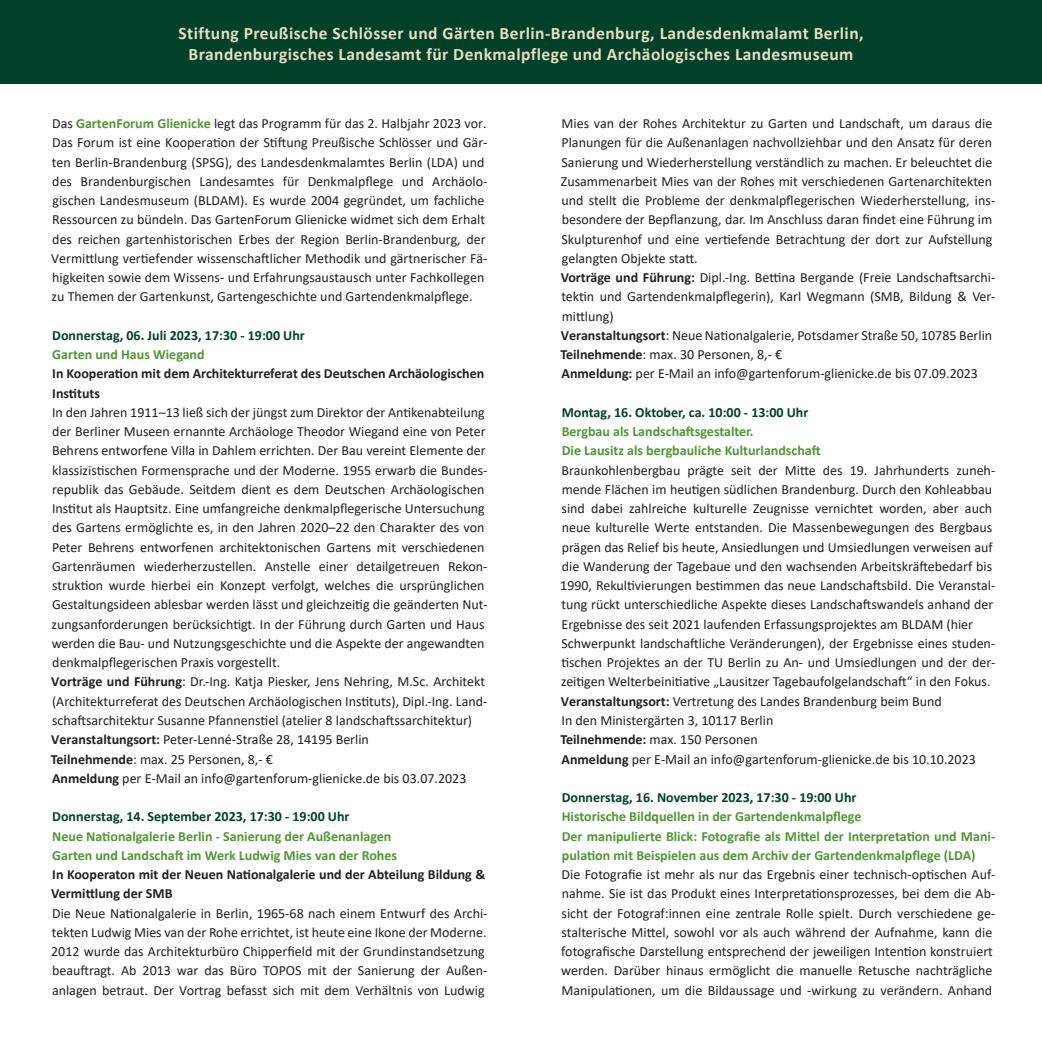
<style>
.page{position:relative;width:1042px;height:1042px;background:#fff}
.page>*{position:absolute;margin:0;border:0;box-sizing:border-box;transform-origin:0 0}
.t1{font:700 17.5px "Calibri";letter-spacing:.025em;color:#eaddc3}
.t2{font:14px/19.2px "Calibri";color:#231f20}
.t3{font:700 14px/19.2px "Calibri";color:#509634}
.t4{font:700 14px "Calibri";color:#004127}
.t5{font:700 14px/19.2px "Calibri";color:#231f20}
.s1{font-weight:700;color:#509634}
.s2{font-weight:700}
</style>
<div class="page">
<div style="left:0;top:0;width:1042px;height:84px;background:#004127"></div>
<p class="t1" style="left:178px;top:21px;width:687px">Stiftung Preußische Schlösser und Gärten Berlin-Brandenburg, Landesdenkmalamt Berlin,</p>
<p class="t1" style="left:189px;top:42px;width:666px">Brandenburgisches Landesamt für Denkmalpflege und Archäologisches Landesmuseum</p>
<p class="t2" style="left:51px;top:113px;width:438px">Das <span class="s1">GartenForum Glienicke</span> legt das Programm für das 2. Halbjahr 2023 vor.<br>Das Forum ist eine Kooperation der Stiftung Preußische Schlösser und Gär&shy;ten Berlin-Brandenburg (SPSG), des Landesdenkmalamtes Berlin (LDA) und des Brandenburgischen Landesamtes für Denkmalpflege und Archäolo&shy;gischen Landesmuseum (BLDAM). Es wurde 2004 gegründet, um fachliche Ressourcen zu bündeln. Das GartenForum Glienicke widmet sich dem Erhalt des reichen gartenhistorischen Erbes der Region Berlin-Brandenburg, der Vermittlung vertiefender wissenschaftlicher Methodik und gärtnerischer Fä&shy;higkeiten sowie dem Wissens- und Erfahrungsaustausch unter Fachkollegen zu Themen der Gartenkunst, Gartengeschichte und Gartendenkmalpflege.</p>
<p class="t4" style="left:52px;top:325px;width:254px">Donnerstag, 06. Juli 2023, 17:30 - 19:00 Uhr</p>
<p class="t3" style="left:52px;top:345px;width:154px">Garten und Haus Wiegand</p>
<p class="t5" style="left:52px;top:364px;width:433px">In Kooperation mit dem Architekturreferat des Deutschen Archäologischen<br>Instituts</p>
<p class="t2" style="left:52px;top:402px;width:437px">In den Jahren 1911–13 ließ sich der jüngst zum Direktor der Antikenabteilung der Berliner Museen ernannte Archäologe Theodor Wiegand eine von Peter Behrens entworfene Villa in Dahlem errichten. Der Bau vereint Elemente der klassizistischen Formensprache und der Moderne. 1955 erwarb die Bundes&shy;republik das Gebäude. Seitdem dient es dem Deutschen Archäologischen Institut als Hauptsitz. Eine umfangreiche denkmalpflegerische Untersuchung des Gartens ermöglichte es, in den Jahren 2020–22 den Charakter des von Peter Behrens entworfenen architektonischen Gartens mit verschiedenen Gartenräumen wiederherzustellen. Anstelle einer detailgetreuen Rekon&shy;struktion wurde hierbei ein Konzept verfolgt, welches die ursprünglichen Gestaltungsideen ablesbar werden lässt und gleichzeitig die geänderten Nut&shy;zungsanforderungen berücksichtigt. In der Führung durch Garten und Haus werden die Bau- und Nutzungsgeschichte und die Aspekte der angewandten denkmalpflegerischen Praxis vorgestellt.</p>
<p class="t2" style="left:51px;top:672px;width:438px"><span class="s2">Vorträge und Führung</span>: Dr.-Ing. Katja Piesker, Jens Nehring, M.Sc. Architekt (Architekturreferat des Deutschen Archäologischen Instituts), Dipl.-Ing. Land&shy;schaftsarchitektur Susanne Pfannenstiel (atelier 8 landschaftssarchitektur)</p>
<p class="t2" style="left:51px;top:729px;width:319px"><span class="s2">Veranstaltungsort:</span> Peter-Lenné-Straße 28, 14195 Berlin</p>
<p class="t2" style="left:51px;top:749px;width:224px"><span class="s2">Teilnehmende</span>: max. 25 Personen, 8,- €</p>
<p class="t2" style="left:52px;top:768px;width:416px"><span class="s2">Anmeldung</span> per E-Mail an info@gartenforum-glienicke.de bis 03.07.2023</p>
<p class="t4" style="left:52px;top:807px;width:299px">Donnerstag, 14. September 2023, 17:30 - 19:00 Uhr</p>
<p class="t3" style="left:52px;top:826px;width:341px">Neue Nationalgalerie Berlin - Sanierung der Außenanlagen</p>
<p class="t3" style="left:52px;top:845px;width:346px">Garten und Landschaft im Werk Ludwig Mies van der Rohes</p>
<p class="t5" style="left:51px;top:864px;width:435px">In Kooperaton mit der Neuen Nationalgalerie und der Abteilung Bildung &amp;<br>Vermittlung der SMB</p>
<p class="t2" style="left:51px;top:903px;width:438px">Die Neue Nationalgalerie in Berlin, 1965-68 nach einem Entwurf des Archi&shy;tekten Ludwig Mies van der Rohe errichtet, ist heute eine Ikone der Moderne.<br>2012 wurde das Architekturbüro Chipperfield mit der Grundinstandsetzung beauftragt. Ab 2013 war das Büro TOPOS mit der Sanierung der Außen&shy;anlagen betraut. Der Vortrag befasst sich mit dem Verhältnis von Ludwig</p>
<p class="t2" style="left:561px;top:113px;width:436px">Mies van der Rohes Architektur zu Garten und Landschaft, um daraus die Planungen für die Außenanlagen nachvollziehbar und den Ansatz für deren Sanierung und Wiederherstellung verständlich zu machen. Er beleuchtet die Zusammenarbeit Mies van der Rohes mit verschiedenen Gartenarchitekten und stellt die Probleme der denkmalpflegerischen Wiederherstellung, ins&shy;besondere der Bepflanzung, dar. Im Anschluss daran findet eine Führung im Skulpturenhof und eine vertiefende Betrachtung der dort zur Aufstellung gelangten Objekte statt.</p>
<p class="t2" style="left:561px;top:267px;width:436px;text-align:justify"><span class="s2">Vorträge und Führung:</span> Dipl.-Ing. Bettina Bergande (Freie Landschaftsarchi&shy;tektin und Gartendenkmalpflegerin), Karl Wegmann (SMB, Bildung &amp; Ver&shy;mittlung)</p>
<p class="t2" style="left:561px;top:325px;width:433px"><span class="s2">Veranstaltungsort</span>: Neue Nationalgalerie, Potsdamer Straße 50, 10785 Berlin</p>
<p class="t2" style="left:560px;top:344px;width:223px"><span class="s2">Teilnehmende</span>: max. 30 Personen, 8,- €</p>
<p class="t2" style="left:561px;top:364px;width:418px"><span class="s2">Anmeldung:</span> per E-Mail an info@gartenforum-glienicke.de bis 07.09.2023</p>
<p class="t4" style="left:562px;top:402px;width:248px">Montag, 16. Oktober, ca. 10:00 - 13:00 Uhr</p>
<p class="t3" style="left:562px;top:422px;width:193px">Bergbau als Landschaftsgestalter.</p>
<p class="t3" style="left:562px;top:441px;width:260px">Die Lausitz als bergbauliche Kulturlandschaft</p>
<p class="t2" style="left:560px;top:460px;width:436px">Braunkohlenbergbau prägte seit der Mitte des 19. Jahrhunderts zuneh&shy;mende Flächen im heutigen südlichen Brandenburg. Durch den Kohleabbau sind dabei zahlreiche kulturelle Zeugnisse vernichtet worden, aber auch neue kulturelle Werte entstanden. Die Massenbewegungen des Bergbaus prägen das Relief bis heute, Ansiedlungen und Umsiedlungen verweisen auf die Wanderung der Tagebaue und den wachsenden Arbeitskräftebedarf bis 1990, Rekultivierungen bestimmen das neue Landschaftsbild. Die Veranstal&shy;tung rückt unterschiedliche Aspekte dieses Landschaftswandels anhand der Ergebnisse des seit 2021 laufenden Erfassungsprojektes am BLDAM (hier</p>
<p class="t2" style="left:561px;top:633px;width:436px;text-align:justify">Schwerpunkt landschaftliche Veränderungen), der Ergebnisse eines studen&shy;tischen Projektes an der TU Berlin zu An- und Umsiedlungen und der der&shy;zeitigen Welterbeinitiative „Lausitzer Tagebaufolgelandschaft“ in den Fokus.</p>
<p class="t2" style="left:561px;top:691px;width:383px"><span class="s2">Veranstaltungsort:</span> Vertretung des Landes Brandenburg beim Bund</p>
<p class="t2" style="left:561px;top:710px;width:213px">In den Ministergärten 3, 10117 Berlin</p>
<p class="t2" style="left:560px;top:729px;width:199px"><span class="s2">Teilnehmende:</span> max. 150 Personen</p>
<p class="t2" style="left:561px;top:749px;width:416px"><span class="s2">Anmeldung</span> per E-Mail an info@gartenforum-glienicke.de bis 10.10.2023</p>
<p class="t4" style="left:562px;top:787px;width:296px">Donnerstag, 16. November 2023, 17:30 - 19:00 Uhr</p>
<p class="t3" style="left:562px;top:807px;width:301px">Historische Bildquellen in der Gartendenkmalpflege</p>
<p class="t3" style="left:562px;top:826px;width:435px">Der manipulierte Blick: Fotografie als Mittel der Interpretation und Mani&shy;pulation mit Beispielen aus dem Archiv der Gartendenkmalpflege (LDA)</p>
<p class="t2" style="left:561px;top:864px;width:435px">Die Fotografie ist mehr als nur das Ergebnis einer technisch-optischen Auf&shy;nahme. Sie ist das Produkt eines Interpretationsprozesses, bei dem die Ab&shy;sicht der Fotograf:innen eine zentrale Rolle spielt. Durch verschiedene ge&shy;stalterische Mittel, sowohl vor als auch während der Aufnahme, kann die fotografische Darstellung entsprechend der jeweiligen Intention konstruiert werden. Darüber hinaus ermöglicht die manuelle Retusche nachträgliche Manipulationen, um die Bildaussage und -wirkung zu verändern. Anhand</p>
</div>
